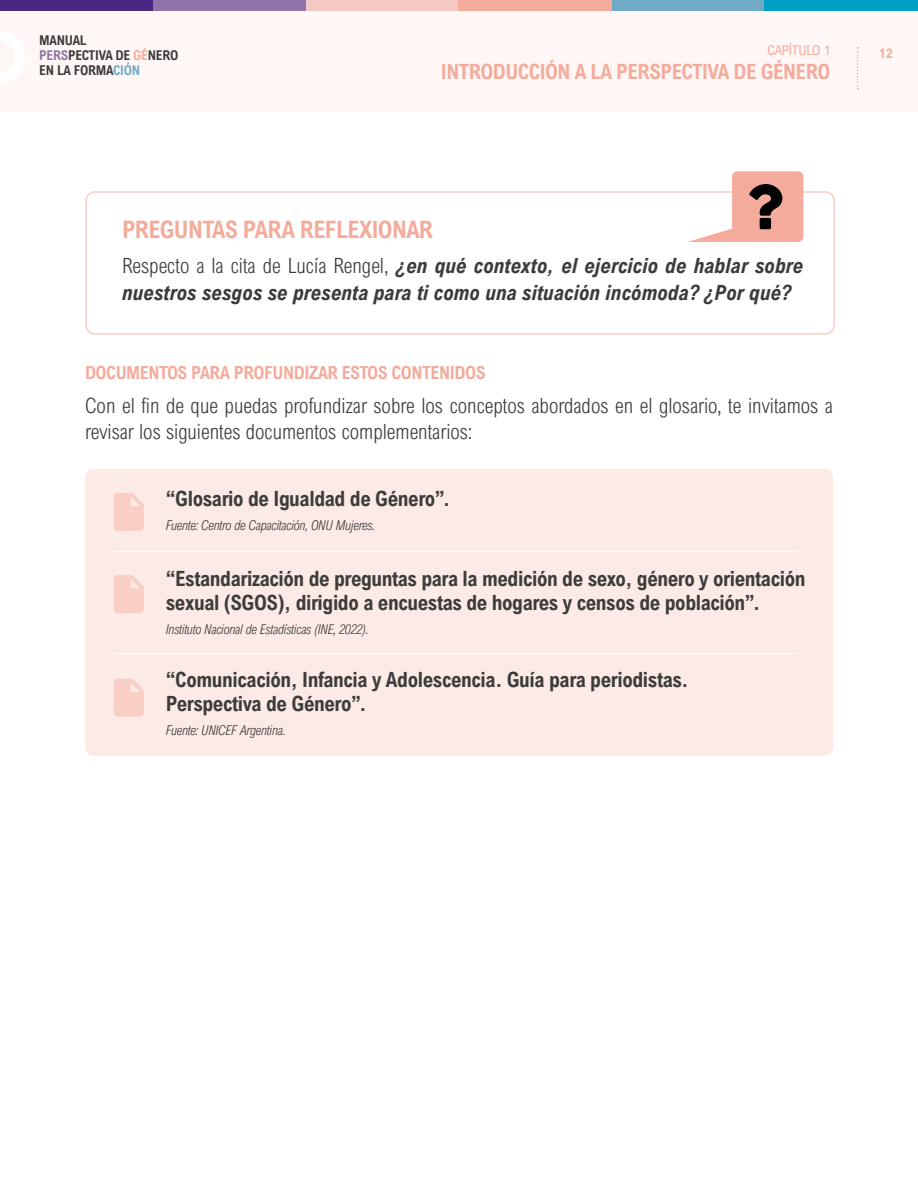
<style>
.page{position:relative;width:918px;height:1188px;background:#fff}
.page>*{position:absolute;margin:0;border:0;box-sizing:border-box;transform-origin:0 0}
.t1{font:700 24px "Arial Nova Cond";letter-spacing:-.025em;color:#f4ab9b}
.t2{font:700 21px/24px "Arial Nova Cond";letter-spacing:-.02em;color:#3c3c3b}
.t3{font:italic 700 21px/27px "Arial Nova Cond";color:#3c3c3b}
.t4{font:300 21px/25.5px "Arial Nova Cond";color:#3c3c3b}
.t5{font:700 21px "Arial Nova Cond";letter-spacing:-.025em;color:#f4ab9b}
.t6{font:700 18px "Arial Nova Cond";letter-spacing:-.025em;color:#f4ab9b}
.t7{font:italic 300 13.5px "Arial Nova Cond";letter-spacing:-.02em;color:#3c3c3b}
.t8{font:700 13.5px/15px "Arial Nova Cond";letter-spacing:-.02em;color:#3c3c3b}
.t9{font:13.5px "Arial Nova Cond";letter-spacing:-.025em;color:#f4ab9b}
.t10{font:700 13.5px "Arial Nova Cond";color:#f4ab9b}
.s1{color:#8e74a8}
.s2{color:#f4ab9b}
.s3{color:#70aac7}
.s4{font-weight:300;font-style:normal}
</style>
<div class="page">
<div style="left:0;top:0;width:918px;height:111px;background:#fef7f5"></div>
<svg style="left:857px;top:47px;width:2px;height:42px"></svg>
<div style="left:305px;top:0;width:153px;height:10px;background:#f4c8c3"></div>
<div style="left:152px;top:0;width:154px;height:10px;background:#8e74a8"></div>
<div style="left:611px;top:0;width:154px;height:10px;background:#70aac7"></div>
<div style="left:458px;top:0;width:154px;height:10px;background:#f4ab9b"></div>
<div style="left:765px;top:0;width:153px;height:10px;background:#009dc5"></div>
<div style="left:0;top:0;width:152px;height:10px;background:#472781"></div>
<div style="left:85px;top:469px;width:748px;height:287px;background:#fceae6;border-radius:9px"></div>
<div style="left:85px;top:191px;width:750px;height:144px;border:2px solid #f9cec5;border-radius:9px"></div>
<svg style="left:688px;top:171px;width:115px;height:71px"></svg>
<svg style="left:114px;top:493px;width:30px;height:38px"></svg>
<svg style="left:114px;top:575px;width:30px;height:38px"></svg>
<svg style="left:114px;top:679px;width:30px;height:38px"></svg>
<hr style="left:114px;top:551px;width:683px;height:1px;background:#fff">
<hr style="left:114px;top:653px;width:683px;height:1px;background:#fff">
<p class="t8" style="left:39px;top:33px;width:141px">MANUAL<br><span class="s1">PERS</span>PECTIVA DE <span class="s2">GÉ</span>NERO<br>EN LA FORMA<span class="s3">CIÓN</span></p>
<p class="t9" style="left:768px;top:42px;width:64px">CAPÍTULO 1</p>
<p class="t5" style="left:441px;top:59px;width:391px">INTRODUCCIÓN A LA PERSPECTIVA DE GÉNERO</p>
<p class="t10" style="left:879px;top:44px;width:15px">12</p>
<p class="t1" style="left:122px;top:214px;width:313px">PREGUNTAS PARA REFLEXIONAR</p>
<p class="t3" style="left:122px;top:252px;width:683px"><span class="s4">Respecto a la cita de Lucía Rengel,</span> ¿en qué contexto, el ejercicio de hablar sobre nuestros sesgos se presenta para ti como una situación incómoda? ¿Por qué?</p>
<p class="t6" style="left:85px;top:361px;width:402px">DOCUMENTOS PARA PROFUNDIZAR ESTOS CONTENIDOS</p>
<p class="t4" style="left:85px;top:393px;width:749px">Con el fin de que puedas profundizar sobre los conceptos abordados en el glosario, te invitamos a revisar los siguientes documentos complementarios:</p>
<p class="t2" style="left:166px;top:486px;width:286px">“Glosario de Igualdad de Género”.</p>
<p class="t7" style="left:166px;top:517px;width:211px">Fuente: Centro de Capacitación, ONU Mujeres.</p>
<p class="t2" style="left:166px;top:566px;width:641px">“Estandarización de preguntas para la medición de sexo, género y orientación sexual (SGOS), dirigido a encuestas de hogares y censos de población”.</p>
<p class="t7" style="left:166px;top:621px;width:204px">Instituto Nacional de Estadísticas (INE, 2022).</p>
<p class="t2" style="left:166px;top:667px;width:524px">“Comunicación, Infancia y Adolescencia. Guía para periodistas.<br>Perspectiva de Género”.</p>
<p class="t7" style="left:166px;top:722px;width:121px">Fuente: UNICEF Argentina.</p>
</div>
